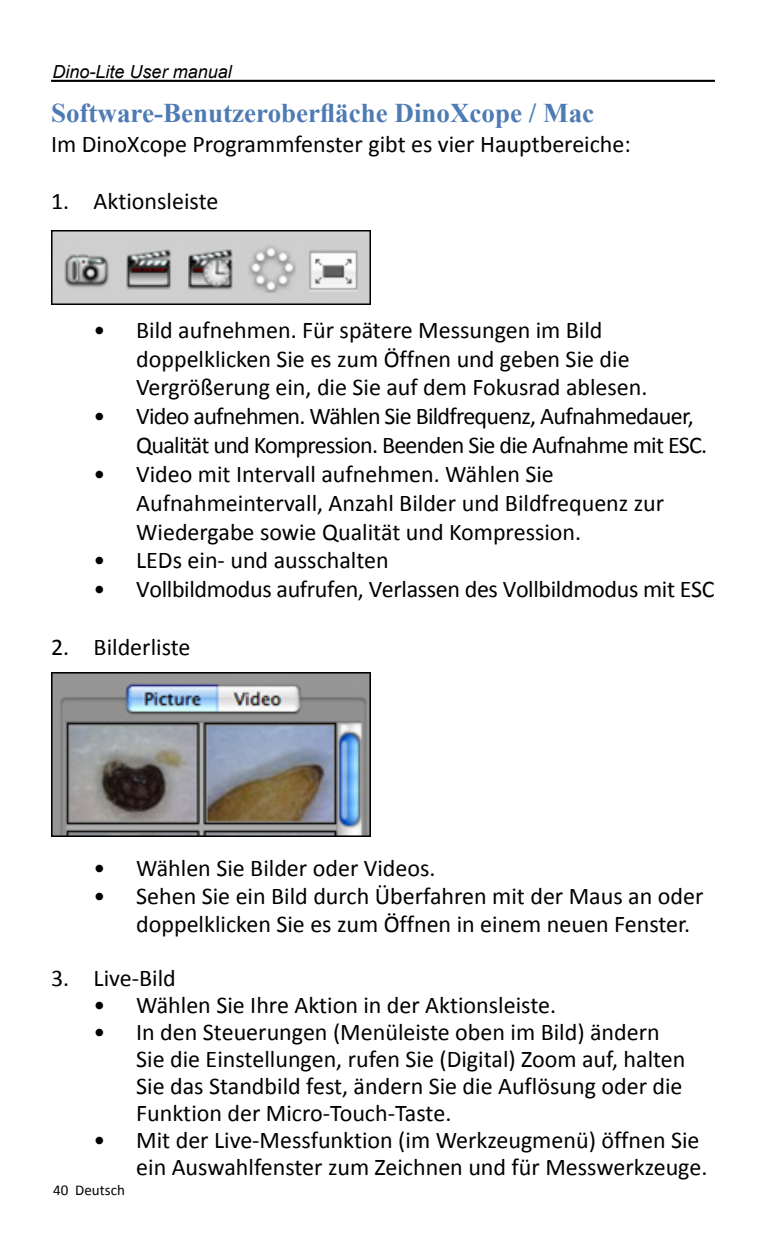
<style>
.page{position:relative;width:766px;height:1234px;background:#fff}
.page>*{position:absolute;margin:0;border:0;box-sizing:border-box;transform-origin:0 0}
.t1{font:700 27px "Times New Roman";color:#4e7bb4}
.t2{font:24px/27px "Calibri";color:#000}
.t3{font:24px/28.8px "Calibri";letter-spacing:-.03em;color:#000}
.t4{font:italic 18px "Arial";color:#000}
.t5{font:15px "Calibri";color:#000}
</style>
<div class="page">
<hr style="left:51px;top:80px;width:663px;height:2px;background:#000">
<img style="left:51px;top:231px;width:319px;height:73px">
<img style="left:51px;top:672px;width:319px;height:164px">
<p class="t4" style="left:53px;top:60px;width:181px">Dino-Lite User manual</p>
<p class="t1" style="left:51px;top:93px;width:544px">Software-Benutzeroberfläche DinoXcope / Mac</p>
<p class="t2" style="left:51px;top:129px;width:581px">Im DinoXcope Programmfenster gibt es vier Hauptbereiche:</p>
<p class="t2" style="left:51px;top:187px;width:169px">1. Aktionsleiste</p>
<p class="t2" style="left:136px;top:315px;width:512px;line-height:28.8px;text-indent:-43px">• Bild aufnehmen. Für spätere Messungen im Bild doppelklicken Sie es zum Öffnen und geben Sie die<br>Vergrößerung ein, die Sie auf dem Fokusrad ablesen.</p>
<p class="t3" style="left:136px;top:401px;width:572px;text-indent:-43px">• Video aufnehmen. Wählen Sie Bildfrequenz, Aufnahmedauer,<br>Qualität und Kompression. Beenden Sie die Aufnahme mit ESC.</p>
<p class="t2" style="left:136px;top:459px;width:529px;line-height:28.8px;text-indent:-43px">• Video mit Intervall aufnehmen. Wählen Sie<br>Aufnahmeintervall, Anzahl Bilder und Bildfrequenz zur<br>Wiedergabe sowie Qualität und Kompression.</p>
<p class="t2" style="left:94px;top:546px;width:296px">• LEDs ein- und ausschalten</p>
<p class="t2" style="left:94px;top:575px;width:622px">• Vollbildmodus aufrufen, Verlassen des Vollbildmodus mit ESC</p>
<p class="t2" style="left:51px;top:632px;width:141px">2. Bilderliste</p>
<p class="t2" style="left:94px;top:853px;width:343px">• Wählen Sie Bilder oder Videos.</p>
<p class="t2" style="left:136px;top:882px;width:568px;text-indent:-43px">• Sehen Sie ein Bild durch Überfahren mit der Maus an oder doppelklicken Sie es zum Öffnen in einem neuen Fenster.</p>
<p class="t2" style="left:51px;top:963px;width:126px">3. Live-Bild</p>
<p class="t2" style="left:94px;top:990px;width:464px">• Wählen Sie Ihre Aktion in der Aktionsleiste.</p>
<p class="t2" style="left:136px;top:1017px;width:550px;text-indent:-43px">• In den Steuerungen (Menüleiste oben im Bild) ändern Sie die Einstellungen, rufen Sie (Digital) Zoom auf, halten Sie das Standbild fest, ändern Sie die Auflösung oder die Funktion der Micro-Touch-Taste.</p>
<p class="t2" style="left:136px;top:1125px;width:572px;text-indent:-43px">• Mit der Live-Messfunktion (im Werkzeugmenü) öffnen Sie ein Auswahlfenster zum Zeichnen und für Messwerkzeuge.</p>
<p class="t5" style="left:53px;top:1179px;width:73px">40 Deutsch</p>
</div>
